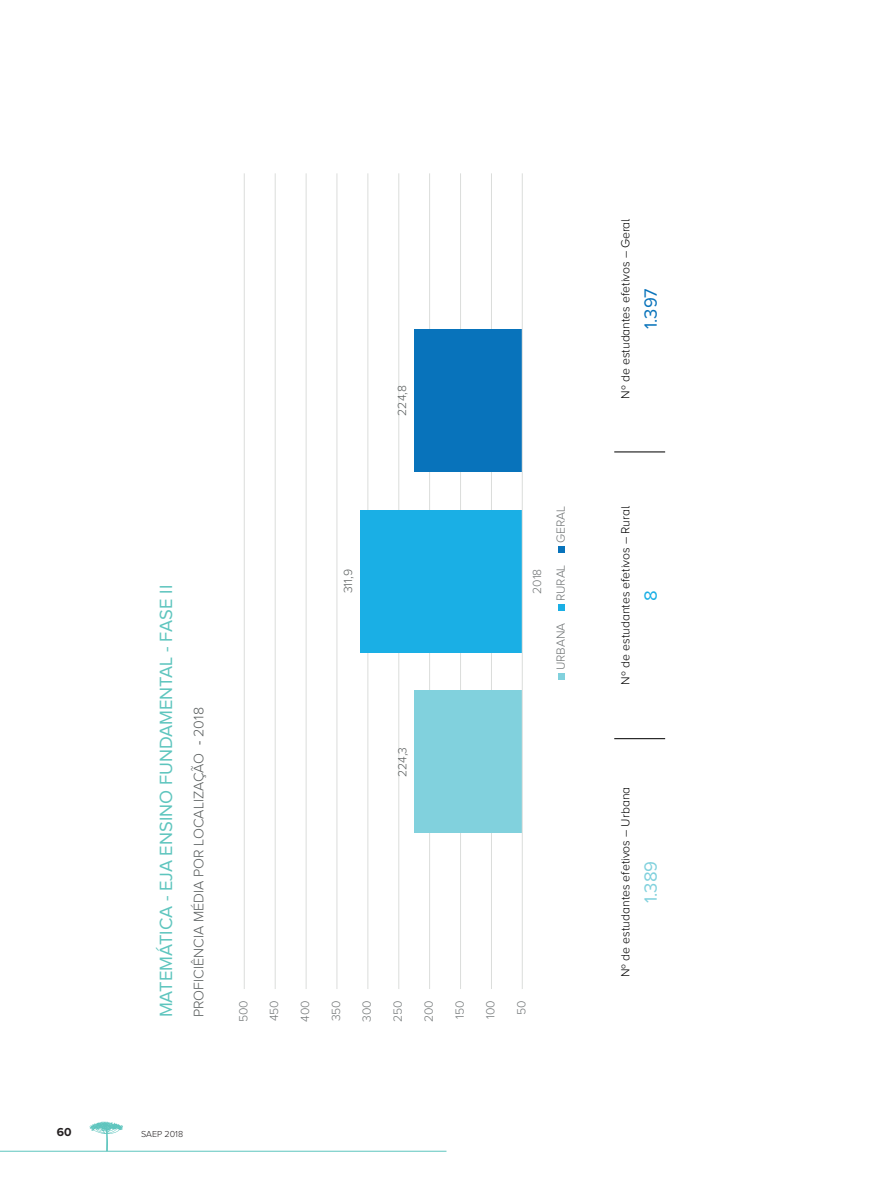
<style>
.page{position:relative;width:893px;height:1191px;background:#fff}
.page>*{position:absolute;margin:0;border:0;box-sizing:border-box;transform-origin:0 0}
.t1{font:18.3px "Proxima Nova A";color:#5ec5be}
.t2{font:18.3px "Proxima Nova A";color:#81d1dd}
.t3{font:18.3px "Proxima Nova A";color:#0873bb}
.t4{font:18.3px "Proxima Nova A";color:#1aafe5}
.t5{font:300 14.25px "Proxima Nova A";color:#5a5e5e}
.t6{font:300 12.15px "Proxima Nova A";color:#000001}
.t7{font:300 12.15px "Proxima Nova A";color:#717576}
.t8{font:300 12.15px "Proxima Nova A";color:#5a5e5e}
.t9{font:700 12px "Proxima Nova A";color:#231f20}
.t10{font:300 9px "Proxima Nova A";color:#231f20}
.s1{font-weight:400}
</style>
<div class="page">
<hr style="left:491px;top:173px;width:1px;height:816px;background:#dbdddb">
<hr style="left:460px;top:173px;width:1px;height:816px;background:#dbdddb">
<hr style="left:429px;top:173px;width:1px;height:816px;background:#dbdddb">
<hr style="left:398px;top:173px;width:1px;height:816px;background:#dbdddb">
<hr style="left:367px;top:173px;width:1px;height:816px;background:#dbdddb">
<hr style="left:337px;top:173px;width:1px;height:816px;background:#dbdddb">
<hr style="left:306px;top:173px;width:1px;height:816px;background:#dbdddb">
<hr style="left:275px;top:173px;width:1px;height:816px;background:#dbdddb">
<hr style="left:244px;top:173px;width:1px;height:816px;background:#dbdddb">
<div style="left:415px;top:691px;width:107px;height:142px;background:#81d1dd"></div>
<div style="left:361px;top:510px;width:161px;height:142px;background:#1aafe5"></div>
<div style="left:414px;top:329px;width:108px;height:142px;background:#0873bb"></div>
<hr style="left:522px;top:173px;width:1px;height:816px;background:#dbdddb">
<div style="left:558px;top:673px;width:7px;height:7px;background:#81d1dd"></div>
<div style="left:558px;top:604px;width:7px;height:7px;background:#1aafe5"></div>
<div style="left:558px;top:546px;width:7px;height:7px;background:#0873bb"></div>
<hr style="left:614px;top:738px;width:51px;height:1px;background:#000001">
<hr style="left:614px;top:451px;width:51px;height:1px;background:#000001">
<svg style="left:90px;top:1121px;width:33px;height:29px"></svg>
<hr style="left:0;top:1150px;width:446px;height:1px;background:#5ec5be">
<p class="t8" style="left:395px;top:416px;width:32px;rotate:-90deg">224,8</p>
<p class="t1" style="left:156px;top:1017px;width:434px;rotate:-90deg">MATEMÁTICA - EJA ENSINO FUNDAMENTAL - FASE II</p>
<p class="t5" style="left:191px;top:1017px;width:312px;rotate:-90deg">PROFICIÊNCIA MÉDIA POR LOCALIZAÇÃO <span class="s1">-</span> 2018</p>
<p class="t8" style="left:342px;top:593px;width:25px;rotate:-90deg">311,9</p>
<p class="t8" style="left:396px;top:777px;width:32px;rotate:-90deg">224,3</p>
<p class="t7" style="left:530px;top:594px;width:27px;rotate:-90deg">2018</p>
<p class="t7" style="left:554px;top:543px;width:38px;rotate:-90deg">GERAL</p>
<p class="t7" style="left:554px;top:601px;width:38px;rotate:-90deg">RURAL</p>
<p class="t7" style="left:554px;top:670px;width:49px;rotate:-90deg">URBANA</p>
<p class="t7" style="left:237px;top:1022px;width:23px;rotate:-90deg">500</p>
<p class="t7" style="left:268px;top:1021px;width:23px;rotate:-90deg">450</p>
<p class="t7" style="left:298px;top:1021px;width:23px;rotate:-90deg">400</p>
<p class="t7" style="left:329px;top:1021px;width:23px;rotate:-90deg">350</p>
<p class="t7" style="left:360px;top:1021px;width:23px;rotate:-90deg">300</p>
<p class="t7" style="left:391px;top:1021px;width:23px;rotate:-90deg">250</p>
<p class="t7" style="left:422px;top:1022px;width:23px;rotate:-90deg">200</p>
<p class="t7" style="left:453px;top:1018px;width:20px;rotate:-90deg">150</p>
<p class="t7" style="left:484px;top:1018px;width:20px;rotate:-90deg">100</p>
<p class="t7" style="left:515px;top:1014px;width:16px;rotate:-90deg">50</p>
<p class="t9" style="left:57px;top:1125px;width:16px">60</p>
<p class="t10" style="left:141px;top:1128px;width:44px">SAEP 2018</p>
<p class="t6" style="left:619px;top:399px;width:182px;rotate:-90deg">Nº de estudantes efetivos – Geral</p>
<p class="t3" style="left:641px;top:329px;width:43px;rotate:-90deg">1.397</p>
<p class="t6" style="left:619px;top:684px;width:180px;rotate:-90deg">Nº de estudantes efetivos – Rural</p>
<p class="t4" style="left:641px;top:600px;width:12px;rotate:-90deg">8</p>
<p class="t6" style="left:619px;top:977px;width:192px;rotate:-90deg">Nº de estudantes efetivos – Urbana</p>
<p class="t2" style="left:641px;top:903px;width:44px;rotate:-90deg">1.389</p>
</div>
